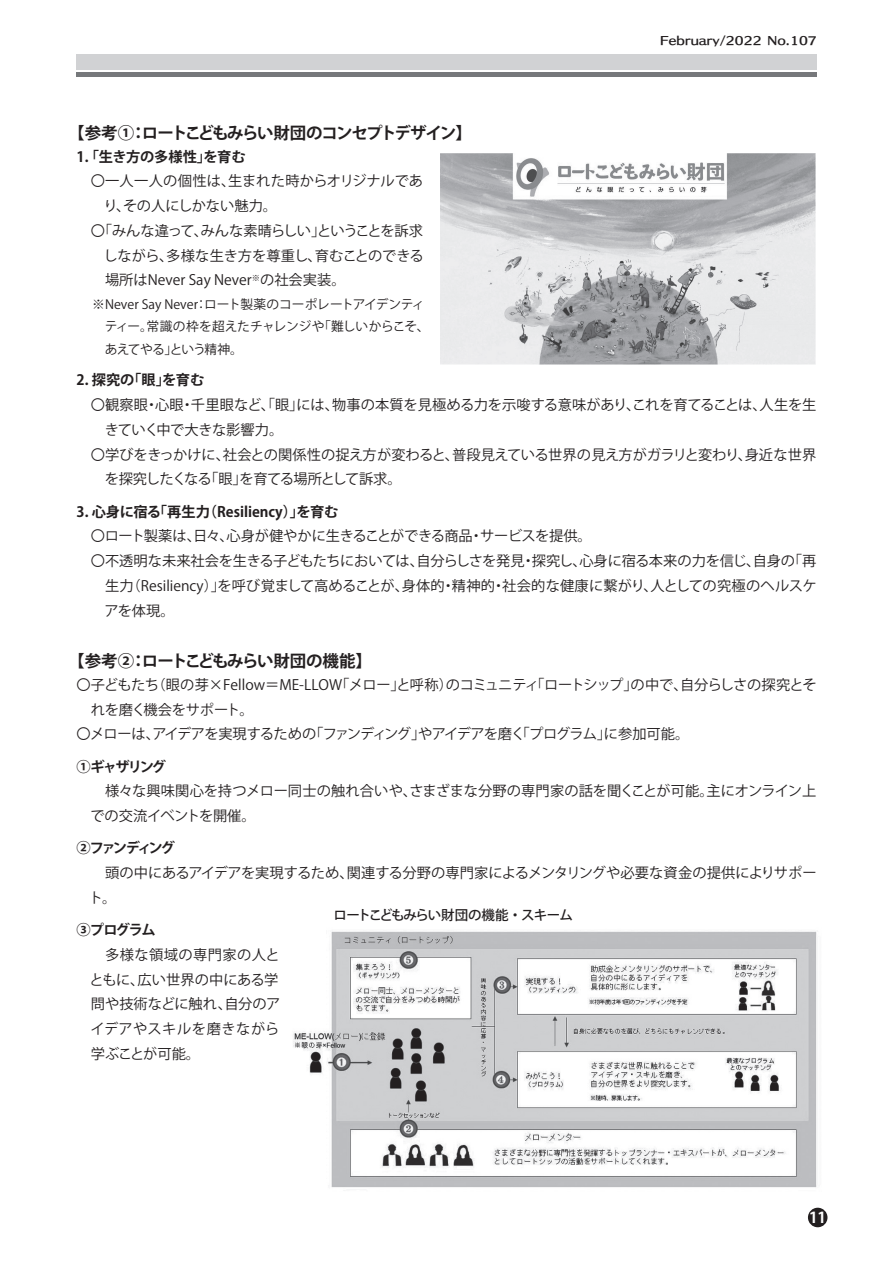
<style>
.page{position:relative;width:893px;height:1263px;background:#fff}
.page>*{position:absolute;margin:0;border:0;box-sizing:border-box;transform-origin:0 0}
.t1{font:700 16.5px "Koz Go Pro";letter-spacing:-.09em;color:#231f20}
.t2{font:700 16.5px "Koz Go Pro";letter-spacing:-.05em;color:#231f20}
.t3{font:700 15px "Koz Go Pro";color:#fff}
.t4{font:14.25px/24.8px "Koz Go Pro";letter-spacing:-.01em;color:#231f20}
.t5{font:14.25px "Koz Go Pro";letter-spacing:-.045em;color:#231f20}
.t6{font:14.25px/24.8px "Koz Go Pro";letter-spacing:.01em;color:#231f20}
.t7{font:700 14.25px "Koz Go Pro";color:#231f20}
.t8{font:14.25px "Koz Go Pro";letter-spacing:-.05em;color:#231f20}
.t9{font:700 14.25px "Koz Go Pro";letter-spacing:-.03em;color:#231f20}
.t10{font:700 14.25px "Koz Go Pro";letter-spacing:-.01em;color:#231f20}
.t11{font:14.25px "Koz Go Pro";letter-spacing:-.03em;color:#231f20}
.t12{font:700 14.25px "Koz Go Pro";letter-spacing:-.19em;color:#231f20}
.t13{font:700 14.25px "Koz Go Pro";letter-spacing:-.125em;color:#231f20}
.t14{font:500 13.5px "Koz Go Pro";letter-spacing:-.06em;color:#231f20}
.t15{font:12.75px/22.5px "Koz Go Pro";letter-spacing:-.01em;color:#231f20}
.t16{font:12px "C4 Gothic Duex HDL E";color:#231f20}
</style>
<div class="page">
<img style="left:440px;top:153px;width:376px;height:211px">
<img style="left:293px;top:931px;width:524px;height:257px">
<div style="left:808px;top:1208px;width:19px;height:19px;background:#231f20;border-radius:50%"></div>
<div style="left:77px;top:54px;width:740px;height:15px;background:#d1d2d4"></div>
<div style="left:77px;top:72px;width:740px;height:5px;background:#76787b"></div>
<p class="t16" style="left:660px;top:34px;width:158px">February/2022 No.107</p>
<p class="t1" style="left:68px;top:122px;width:405px">【参考①：ロートこどもみらい財団のコンセプトデザイン】</p>
<p class="t10" style="left:77px;top:147px;width:171px">1．「生き方の多様性」を育む</p>
<p class="t4" style="left:91px;top:169px;width:334px">〇一人一人の個性は、生まれた時からオリジナルであ</p>
<p class="t4" style="left:103px;top:194px;width:175px">り、その人にしかない魅力。</p>
<p class="t5" style="left:91px;top:221px;width:334px">〇「みんな違って、みんな素晴らしい」ということを訴求</p>
<p class="t4" style="left:104px;top:243px;width:321px">しながら、多様な生き方を尊重し、育むことのできる</p>
<p class="t4" style="left:105px;top:268px;width:242px">場所はNever Say Never<sup>※</sup>の社会実装。</p>
<p class="t15" style="left:105px;top:293px;width:326px;text-indent:-12px">※Never Say Never：ロート製薬のコーポレートアイデンティティー。常識の枠を超えたチャレンジや「難しいからこそ、あえてやる」という精神。</p>
<p class="t9" style="left:77px;top:371px;width:129px">2．探究の「眼」を育む</p>
<p class="t4" style="left:91px;top:393px;width:727px">〇観察眼・心眼・千里眼など、「眼」には、物事の本質を見極める力を示唆する意味があり、これを育てることは、人生を生</p>
<p class="t11" style="left:105px;top:420px;width:180px">きていく中で大きな影響力。</p>
<p class="t4" style="left:91px;top:442px;width:727px">〇学びをきっかけに、社会との関係性の捉え方が変わると、普段見えている世界の見え方がガラリと変わり、身近な世界</p>
<p class="t8" style="left:105px;top:470px;width:298px">を探究したくなる「眼」を育てる場所として訴求。</p>
<p class="t7" style="left:77px;top:502px;width:263px">3．心身に宿る「再生力（Resiliency）」を育む</p>
<p class="t4" style="left:91px;top:524px;width:503px">〇ロート製薬は、日々、心身が健やかに生きることができる商品・サービスを提供。</p>
<p class="t4" style="left:91px;top:549px;width:727px">〇不透明な未来社会を生きる子どもたちにおいては、自分らしさを発見・探究し、心身に宿る本来の力を信じ、自身の「再</p>
<p class="t4" style="left:105px;top:573px;width:713px">生力（Resiliency）」を呼び覚まして高めることが、身体的・精神的・社会的な健康に繋がり、人としての究極のヘルスケ</p>
<p class="t4" style="left:104px;top:598px;width:72px">アを体現。</p>
<p class="t2" style="left:68px;top:650px;width:305px">【参考②：ロートこどもみらい財団の機能】</p>
<p class="t4" style="left:77px;top:672px;width:742px">〇子どもたち（眼の芽×Fellow＝ME-LLOW「メロー」と呼称）のコミュニティ「ロートシップ」の中で、自分らしさの探究とそ</p>
<p class="t4" style="left:91px;top:697px;width:164px">れを磨く機会をサポート。</p>
<p class="t5" style="left:77px;top:725px;width:614px">〇メローは、アイデアを実現するための「ファンディング」やアイデアを磨く「プログラム」に参加可能。</p>
<p class="t13" style="left:77px;top:757px;width:91px">①ギャザリング</p>
<p class="t4" style="left:90px;top:779px;width:727px">　様々な興味関心を持つメロー同士の触れ合いや、さまざまな分野の専門家の話を聞くことが可能。主にオンライン上での交流イベントを開催。</p>
<p class="t12" style="left:77px;top:839px;width:100px">②ファンディング</p>
<p class="t6" style="left:89px;top:861px;width:729px">　頭の中にあるアイデアを実現するため、関連する分野の専門家によるメンタリングや必要な資金の提供によりサポート。</p>
<p class="t9" style="left:77px;top:921px;width:81px">③プログラム</p>
<p class="t4" style="left:90px;top:942px;width:192px">　多様な領域の専門家の人とともに、広い世界の中にある学問や技術などに触れ、自分のアイデアやスキルを磨きながら学ぶことが可能。</p>
<p class="t14" style="left:334px;top:906px;width:241px">ロートこどもみらい財団の機能・スキーム</p>
<p class="t3" style="left:809px;top:1208px;width:19px">11</p>
</div>
